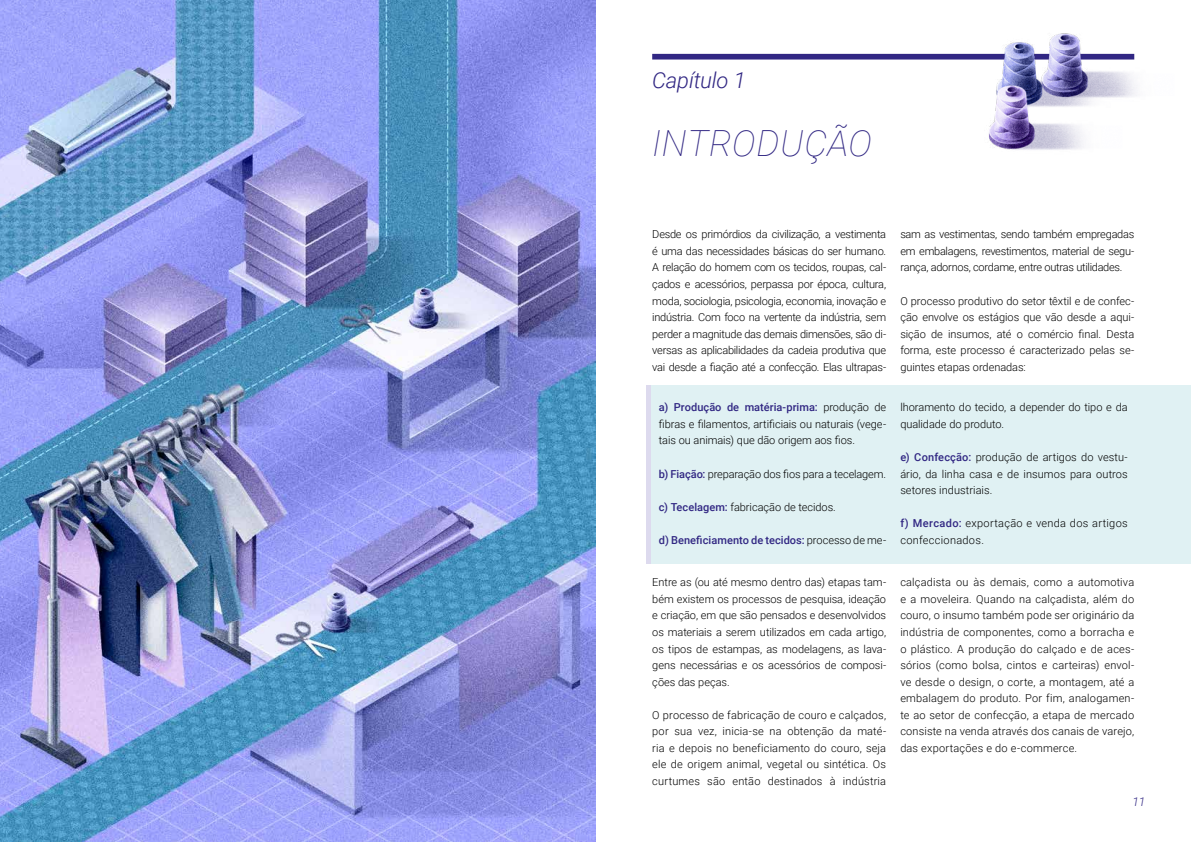
<style>
.page{position:relative;width:1191px;height:842px;background:#fff}
.page>*{position:absolute;margin:0;border:0;box-sizing:border-box;transform-origin:0 0}
.t1{font:italic 100 36px "Roboto";letter-spacing:.015em;color:#312783}
.t2{font:italic 300 22px "Roboto";letter-spacing:-.01em;color:#312783}
.t3{font:italic 300 12px "Roboto";color:#312783}
.t4{font:300 11px/16.6px "Roboto";color:#000;text-align:justify}
.t5{font:300 11px/16.6px "Roboto";letter-spacing:.025em;color:#000}
.t6{font:500 11px "Roboto";letter-spacing:.005em;color:#312783}
.s1{font-weight:500;color:#312783}
.s2{font-weight:300;color:#000}
</style>
<div class="page">
<div style="left:652px;top:54px;width:482px;height:6px;background:#312783"></div>
<div style="left:651px;top:385px;width:540px;height:179px;background:#e0f1f3"></div>
<img style="left:0;top:0;width:595px;height:842px">
<img style="left:955px;top:33px;width:182px;height:117px">
<h2 class="t2" style="left:652px;top:65px;width:95px">Capítulo 1</h2>
<h1 class="t1" style="left:652px;top:118px;width:221px">INTRODUÇÃO</h1>
<p class="t4" style="left:652px;top:226px;width:235px">Desde os primórdios da civilização, a vestimenta é uma das necessidades básicas do ser humano.<br>A relação do homem com os tecidos, roupas, cal&shy;çados e acessórios, perpassa por época, cultura, moda, sociologia, psicologia, economia, inovação e indústria. Com foco na vertente da indústria, sem perder a magnitude das demais dimensões, são di&shy;versas as aplicabilidades da cadeia produtiva que vai desde a fiação até a confecção. Elas ultrapas-</p>
<p class="t4" style="left:659px;top:399px;width:229px"><span class="s1">a) Produção de matéria-prima:</span> produção de fibras e filamentos, artificiais ou naturais (vege&shy;tais ou animais) que dão origem aos fios.</p>
<p class="t4" style="left:659px;top:465px;width:229px"><span class="s1">b) Fiação:</span> preparação dos fios para a tecelagem.</p>
<p class="t4" style="left:659px;top:498px;width:179px"><span class="s1">c) Tecelagem:</span> fabricação de tecidos.</p>
<p class="t6" style="left:659px;top:532px;width:229px">d) Beneficiamento de tecidos: <span class="s2">processo de me-</span></p>
<p class="t4" style="left:652px;top:574px;width:235px">Entre as (ou até mesmo dentro das) etapas tam&shy;bém existem os processos de pesquisa, ideação e criação, em que são pensados e desenvolvidos os materiais a serem utilizados em cada artigo, os tipos de estampas, as modelagens, as lava&shy;gens necessárias e os acessórios de composi&shy;ções das peças.</p>
<p class="t4" style="left:652px;top:706px;width:235px">O processo de fabricação de couro e calçados, por sua vez, inicia-se na obtenção da maté&shy;ria e depois no beneficiamento do couro, seja ele de origem animal, vegetal ou sintética. Os curtumes são então destinados à indústria</p>
<p class="t4" style="left:900px;top:226px;width:235px">sam as vestimentas, sendo também empregadas em embalagens, revestimentos, material de segu&shy;rança, adornos, cordame, entre outras utilidades.</p>
<p class="t4" style="left:900px;top:292px;width:235px">O processo produtivo do setor têxtil e de confec&shy;ção envolve os estágios que vão desde a aqui&shy;sição de insumos, até o comércio final. Desta forma, este processo é caracterizado pelas se&shy;guintes etapas ordenadas:</p>
<p class="t4" style="left:900px;top:399px;width:229px">lhoramento do tecido, a depender do tipo e da qualidade do produto.</p>
<p class="t4" style="left:900px;top:448px;width:229px"><span class="s1">e) Confecção:</span> produção de artigos do vestu&shy;ário, da linha casa e de insumos para outros setores industriais.</p>
<p class="t5" style="left:900px;top:515px;width:229px"><span class="s1">f) Mercado:</span> exportação e venda dos artigos confeccionados.</p>
<p class="t4" style="left:900px;top:574px;width:235px">calçadista ou às demais, como a automotiva e a moveleira. Quando na calçadista, além do couro, o insumo também pode ser originário da indústria de componentes, como a borracha e o plástico. A produção do calçado e de aces&shy;sórios (como bolsa, cintos e carteiras) envol&shy;ve desde o design, o corte, a montagem, até a embalagem do produto. Por fim, analogamen&shy;te ao setor de confecção, a etapa de mercado consiste na venda através dos canais de varejo, das exportações e do e-commerce.</p>
<p class="t3" style="left:1132px;top:793px;width:15px">11</p>
</div>
